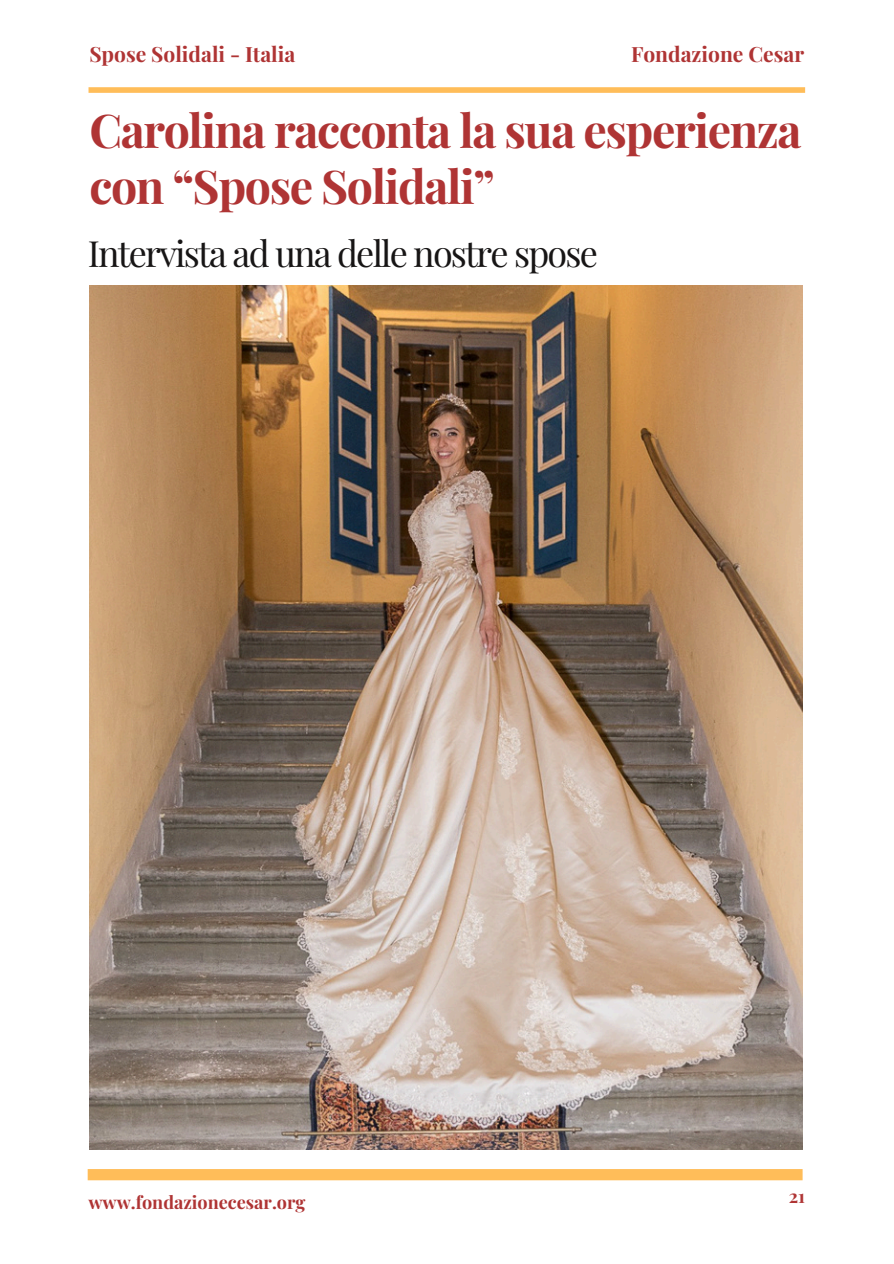
<style>
.page{position:relative;width:894px;height:1264px;background:#fff}
.page>*{position:absolute;margin:0;border:0;box-sizing:border-box;transform-origin:0 0}
.t1{font:700 46.5px/55.2px "Playfair Display";letter-spacing:-.03em;color:#af3434}
.t2{font:36px "Playfair Display";letter-spacing:-.05em;color:#171515}
.t3{font:700 21px "Playfair Display";color:#af3434}
.t4{font:700 18px "Playfair Display";color:#af3434}
</style>
<div class="page">
<img style="left:89px;top:285px;width:712px;height:864px">
<div style="left:88px;top:1168px;width:714px;height:12px;background:#ffbd59"></div>
<div style="left:88px;top:87px;width:716px;height:6px;background:#ffbd59"></div>
<h1 class="t3" style="left:89px;top:40px;width:207px">Spose Solidali - Italia</h1>
<h2 class="t3" style="left:630px;top:40px;width:175px">Fondazione Cesar</h2>
<h3 class="t1" style="left:89px;top:101px;width:713px">Carolina racconta la sua esperienza con “Spose Solidali”</h3>
<h3 class="t2" style="left:88px;top:228px;width:511px">Intervista ad una delle nostre spose</h3>
<p class="t4" style="left:88px;top:1189px;width:218px">www.fondazionecesar.org</p>
<p class="t4" style="left:788px;top:1183px;width:18px">21</p>
</div>
